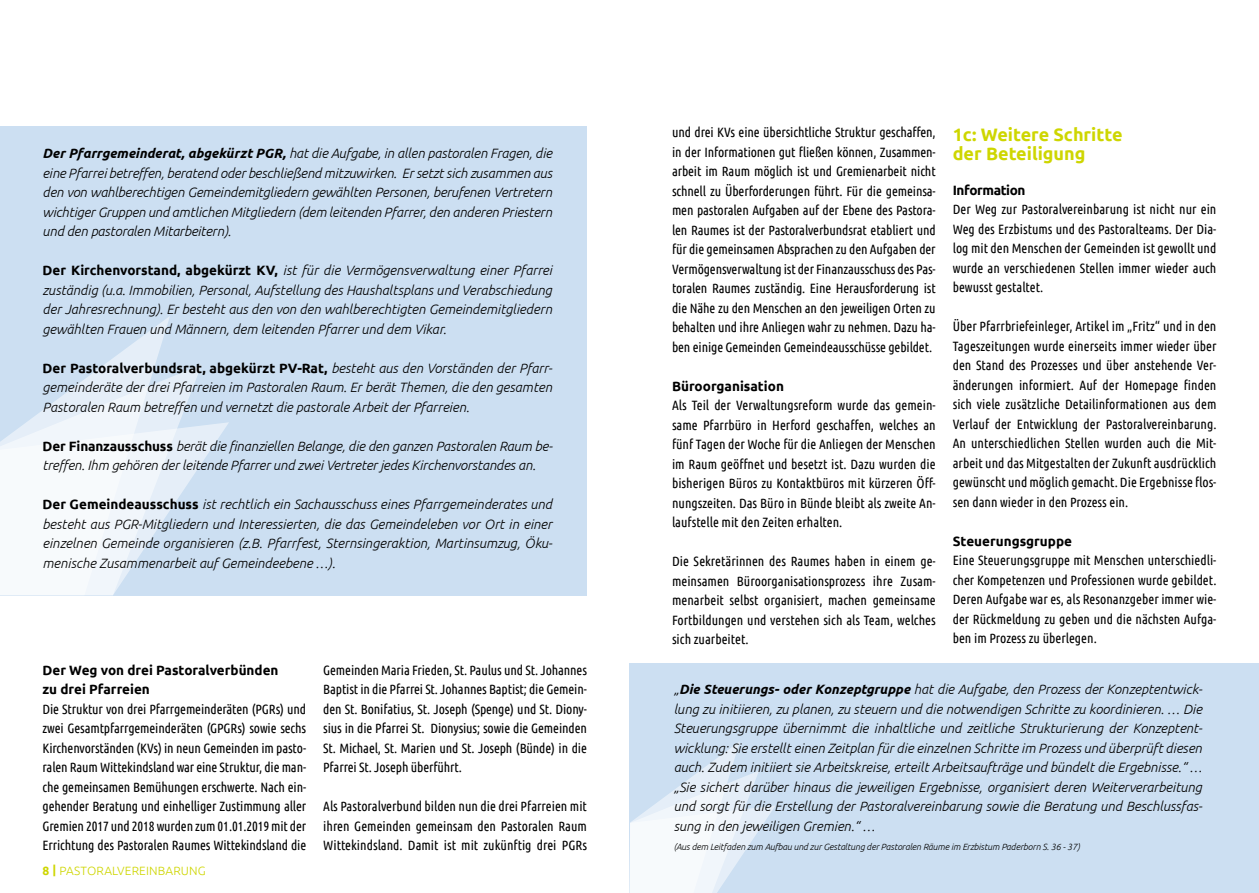
<style>
.page{position:relative;width:1259px;height:893px;background:#fff}
.page>*{position:absolute;margin:0;border:0;box-sizing:border-box;transform-origin:0 0}
.t1{font:700 18px/19.5px "Ubuntu";color:#ced600}
.t2{font:13.5px/19.5px "Ubuntu Condensed";color:#000;text-align:justify}
.t3{font:italic 300 13.5px/19.5px "Ubuntu";letter-spacing:-.005em;color:#000;text-align:justify}
.t4{font:700 13.5px/19.5px "Ubuntu";color:#000}
.t5{font:700 13.5px "Ubuntu";letter-spacing:-.03em;color:#000}
.t6{font:300 12px "Ubuntu";letter-spacing:.01em;color:#ced600}
.t7{font:italic 300 9px "Ubuntu";letter-spacing:-.01em;color:#000}
.s1{font-weight:700}
.s2{font-weight:700;font-style:normal}
</style>
<div class="page">
<div style="left:0;top:127px;width:587px;height:469px;background:#ccdff2"></div>
<svg style="left:104px;top:316px;width:66px;height:49px"></svg>
<svg style="left:27px;top:365px;width:174px;height:57px;fill:#e5eef8"></svg>
<svg style="left:0;top:422px;width:229px;height:173px"></svg>
<div style="left:629px;top:663px;width:630px;height:230px;background:#ccdff2"></div>
<svg style="left:629px;top:742px;width:146px;height:151px"></svg>
<p class="t3" style="left:43px;top:143px;width:511px"><span class="s1">Der Pfarrgemeinderat, abgekürzt PGR,</span> hat die Aufgabe, in allen pastoralen Fragen, die eine Pfarrei betreffen, beratend oder beschließend mitzuwirken. Er setzt sich zusammen aus den von wahlberechtigen Gemeindemitgliedern gewählten Personen, berufenen Vertretern wichtiger Gruppen und amtlichen Mitgliedern (dem leitenden Pfarrer, den anderen Priestern und den pastoralen Mitarbeitern).</p>
<p class="t3" style="left:43px;top:260px;width:511px"><span class="s2">Der Kirchenvorstand, abgekürzt KV,</span> ist für die Vermögensverwaltung einer Pfarrei zuständig (u.a. Immobilien, Personal, Aufstellung des Haushaltsplans und Verabschiedung der Jahresrechnung). Er besteht aus den von den wahlberechtigten Gemeindemitgliedern gewählten Frauen und Männern, dem leitenden Pfarrer und dem Vikar.</p>
<p class="t3" style="left:43px;top:358px;width:511px"><span class="s2">Der Pastoralverbundsrat, abgekürzt PV-Rat,</span> besteht aus den Vorständen der Pfarr&shy;gemeinderäte der drei Pfarreien im Pastoralen Raum. Er berät Themen, die den gesamten Pastoralen Raum betreffen und vernetzt die pastorale Arbeit der Pfarreien.</p>
<p class="t3" style="left:43px;top:436px;width:511px"><span class="s2">Der Finanzausschuss</span> berät die finanziellen Belange, die den ganzen Pastoralen Raum be&shy;treffen. Ihm gehören der leitende Pfarrer und zwei Vertreter jedes Kirchenvorstandes an.</p>
<p class="t3" style="left:43px;top:494px;width:511px"><span class="s2">Der Gemeindeausschuss</span> ist rechtlich ein Sachausschuss eines Pfarrgemeinderates und besteht aus PGR-Mitgliedern und Interessierten, die das Gemeindeleben vor Ort in einer einzelnen Gemeinde organisieren (z.B. Pfarrfest, Sternsingeraktion, Martinsumzug, Öku&shy;menische Zusammenarbeit auf Gemeindeebene …).</p>
<p class="t4" style="left:43px;top:660px;width:237px">Der Weg von drei Pastoralverbünden zu drei Pfarreien</p>
<p class="t2" style="left:43px;top:699px;width:265px">Die Struktur von drei Pfarrgemeinderäten (PGRs) und zwei Gesamtpfarrgemeinderäten (GPGRs) sowie sechs Kirchenvorständen (KVs) in neun Gemeinden im pasto&shy;ralen Raum Wittekindsland war eine Struktur, die man&shy;che gemeinsamen Bemühungen erschwerte. Nach ein&shy;gehender Beratung und einhelliger Zustimmung aller Gremien 2017 und 2018 wurden zum 01.01.2019 mit der Errichtung des Pastoralen Raumes Wittekindsland die</p>
<p class="t6" style="left:43px;top:863px;width:165px"><span class="s1">8 |</span> PASTORALVEREINBARUNG</p>
<p class="t2" style="left:323px;top:660px;width:265px">Gemeinden Maria Frieden, St. Paulus und St. Johannes Baptist in die Pfarrei St. Johannes Baptist; die Gemein&shy;den St. Bonifatius, St. Joseph (Spenge) und St. Diony&shy;sius in die Pfarrei St. Dionysius; sowie die Gemeinden St. Michael, St. Marien und St. Joseph (Bünde) in die Pfarrei St. Joseph überführt.</p>
<p class="t2" style="left:323px;top:796px;width:265px">Als Pastoralverbund bilden nun die drei Pfarreien mit ihren Gemeinden gemeinsam den Pastoralen Raum Wittekindsland. Damit ist mit zukünftig drei PGRs</p>
<p class="t2" style="left:672px;top:122px;width:265px">und drei KVs eine übersichtliche Struktur geschaffen, in der Informationen gut fließen können, Zusammen&shy;arbeit im Raum möglich ist und Gremienarbeit nicht schnell zu Überforderungen führt. Für die gemeinsa&shy;men pastoralen Aufgaben auf der Ebene des Pastora&shy;len Raumes ist der Pastoralverbundsrat etabliert und für die gemeinsamen Absprachen zu den Aufgaben der Vermögensverwaltung ist der Finanzausschuss des Pas&shy;toralen Raumes zuständig. Eine Herausforderung ist die Nähe zu den Menschen an den jeweiligen Orten zu behalten und ihre Anliegen wahr zu nehmen. Dazu ha&shy;ben einige Gemeinden Gemeindeausschüsse gebildet.</p>
<p class="t4" style="left:672px;top:376px;width:113px">Büroorganisation</p>
<p class="t2" style="left:672px;top:395px;width:265px">Als Teil der Verwaltungsreform wurde das gemein&shy;same Pfarrbüro in Herford geschaffen, welches an fünf Tagen der Woche für die Anliegen der Menschen im Raum geöffnet und besetzt ist. Dazu wurden die bisherigen Büros zu Kontaktbüros mit kürzeren Öff&shy;nungszeiten. Das Büro in Bünde bleibt als zweite An&shy;laufstelle mit den Zeiten erhalten.</p>
<p class="t2" style="left:672px;top:551px;width:265px">Die Sekretärinnen des Raumes haben in einem ge&shy;meinsamen Büroorganisationsprozess ihre Zusam&shy;menarbeit selbst organisiert, machen gemeinsame Fortbildungen und verstehen sich als Team, welches sich zuarbeitet.</p>
<h1 class="t1" style="left:952px;top:124px;width:171px">1c: Weitere Schritte der Beteiligung</h1>
<p class="t5" style="left:952px;top:182px;width:74px">Information</p>
<p class="t2" style="left:952px;top:199px;width:265px">Der Weg zur Pastoralvereinbarung ist nicht nur ein Weg des Erzbistums und des Pastoralteams. Der Dia&shy;log mit den Menschen der Gemeinden ist gewollt und wurde an verschiedenen Stellen immer wieder auch bewusst gestaltet.</p>
<p class="t2" style="left:952px;top:316px;width:265px">Über Pfarrbriefeinleger, Artikel im „Fritz“ und in den Tageszeitungen wurde einerseits immer wieder über den Stand des Prozesses und über anstehende Ver&shy;änderungen informiert. Auf der Homepage finden sich viele zusätzliche Detailinformationen aus dem Verlauf der Entwicklung der Pastoralvereinbarung.<br>An unterschiedlichen Stellen wurden auch die Mit&shy;arbeit und das Mitgestalten der Zukunft ausdrücklich gewünscht und möglich gemacht. Die Ergebnisse flos&shy;sen dann wieder in den Prozess ein.</p>
<p class="t4" style="left:952px;top:531px;width:121px">Steuerungsgruppe</p>
<p class="t2" style="left:952px;top:550px;width:265px">Eine Steuerungsgruppe mit Menschen unterschiedli&shy;cher Kompetenzen und Professionen wurde gebildet.<br>Deren Aufgabe war es, als Resonanzgeber immer wie&shy;der Rückmeldung zu geben und die nächsten Aufga&shy;ben im Prozess zu überlegen.</p>
<p class="t3" style="left:674px;top:679px;width:530px">„<span class="s1">Die Steuerungs- oder Konzeptgruppe</span> hat die Aufgabe, den Prozess der Konzeptentwick&shy;lung zu initiieren, zu planen, zu steuern und die notwendigen Schritte zu koordinieren. … Die Steuerungsgruppe übernimmt die inhaltliche und zeitliche Strukturierung der Konzeptent&shy;wicklung: Sie erstellt einen Zeitplan für die einzelnen Schritte im Prozess und überprüft diesen auch. Zudem initiiert sie Arbeitskreise, erteilt Arbeitsaufträge und bündelt die Ergebnisse.“ … „Sie sichert darüber hinaus die jeweiligen Ergebnisse, organisiert deren Weiterverarbeitung und sorgt für die Erstellung der Pastoralvereinbarung sowie die Beratung und Beschlussfas&shy;sung in den jeweiligen Gremien.“ …</p>
<p class="t7" style="left:674px;top:842px;width:408px">(Aus dem Leitfaden zum Aufbau und zur Gestaltung der Pastoralen Räume im Erzbistum Paderborn S. 36 - 37)</p>
</div>
